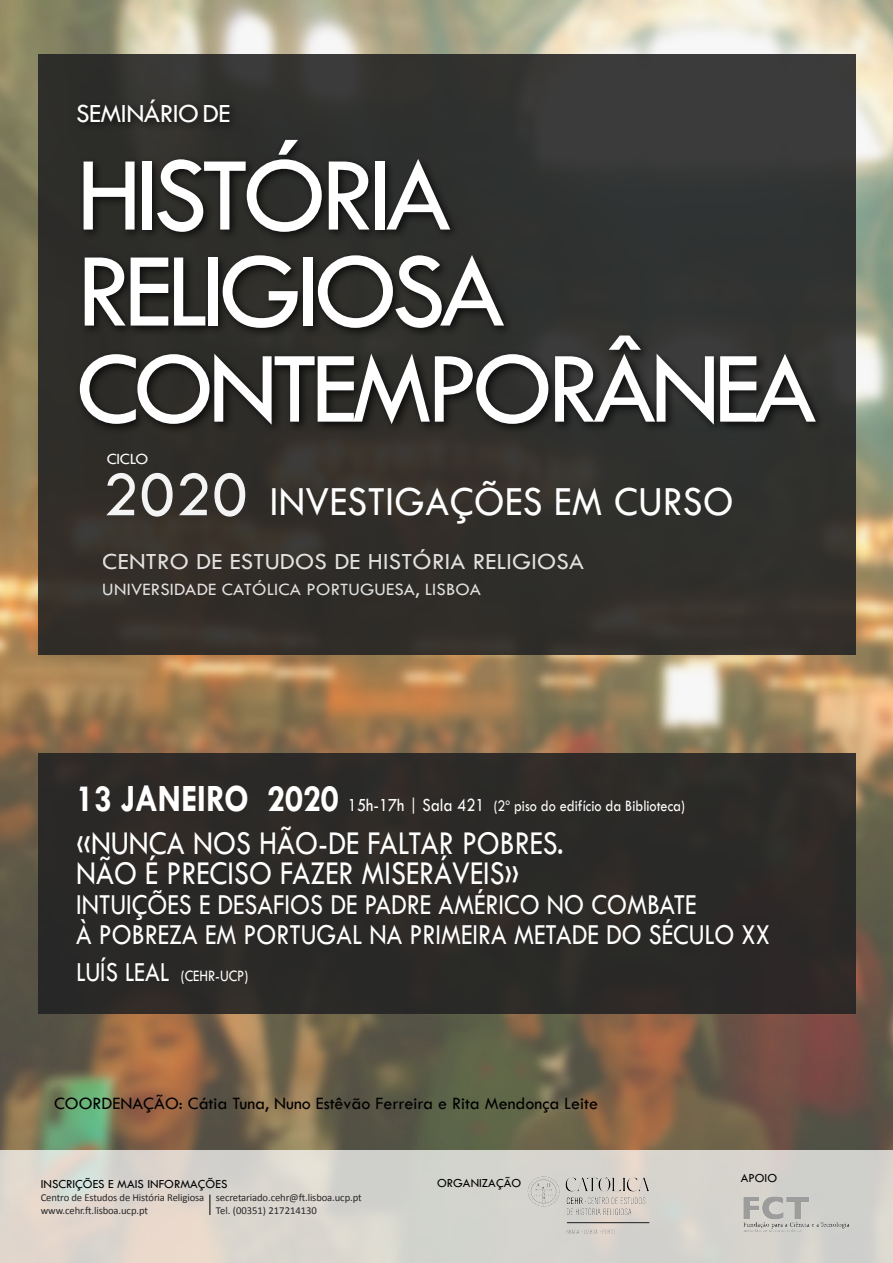
<style>
.page{position:relative;width:893px;height:1263px;background:#fff}
.page>*{position:absolute;margin:0;border:0;box-sizing:border-box;transform-origin:0 0}
.t1{font:109.35px/96px "Tw Cen";letter-spacing:-.06em;color:#fff}
.t2{font:105px "Tw Cen";letter-spacing:-.06em;color:#fff}
.t3{font:42.9px "Tw Cen";letter-spacing:.01em;color:#fff;scale:.92 1}
.t4{font:34.5px/30px "Tw Cen";color:#fff;scale:.86 1}
.t5{font:30px/30px "Tw Cen";color:#fff;scale:.86 1}
.t6{font:27.15px "Tw Cen";letter-spacing:-.02em;color:#fff}
.t7{font:24px "Tw Cen";letter-spacing:.01em;color:#fff;scale:1.04 1}
.t8{font:18px "Tw Cen";color:#000}
.t9{font:18px "Tw Cen";letter-spacing:.01em;color:#fff;scale:1.04 1}
.t10{font:16.5px "Tw Cen";color:#fff;scale:.86 1}
.t11{font:16.2px "Tw Cen";color:#fff;scale:1.04 1}
.t12{font:12.75px "Tw Cen";color:#000}
.t13{font:10.65px/12.8px "Calibri";letter-spacing:-.01em;color:#292829}
.s1{font-size:65.85px}
.s2{font-weight:700;font-size:39px}
.s3{font-size:19.2px}
.s4{font-size:28.5px}
</style>
<div class="page">
<img style="left:0;top:0;width:893px;height:1150px">
<svg style="left:0;top:1150px;width:893px;height:113px;fill:#d7d4cd"></svg>
<div style="left:38px;top:54px;width:818px;height:601px;background:linear-gradient(to right,#322f2a,#343432)"></div>
<div style="left:38px;top:753px;width:818px;height:260px;background:#2b2927"></div>
<img style="left:736px;top:1189px;width:116px;height:49px">
<img style="left:527px;top:1155px;width:144px;height:96px">
<svg style="left:210px;top:1194px;width:1px;height:21px"></svg>
<div style="left:73px;top:95px;width:167px;height:38px;background:#000;opacity:.75"></div>
<div style="left:75px;top:135px;width:751px;height:300px;background:#000;opacity:.75"></div>
<h3 class="t6" style="left:76px;top:97px;width:156px">SEMINÁRIO DE</h3>
<h1 class="t1" style="left:76px;top:147px;width:425px">HISTÓRIA<br>RELIGIOSA</h1>
<h2 class="t2" style="left:76px;top:325px;width:737px">CONTEMPORÂNEA</h2>
<h3 class="t11" style="left:107px;top:449px;width:42px">CICLO</h3>
<h3 class="t3" style="left:103px;top:476px;width:687px"><span class="s1">2020</span> INVESTIGAÇÕES EM CURSO</h3>
<h3 class="t7" style="left:103px;top:547px;width:464px">CENTRO DE ESTUDOS DE HISTÓRIA RELIGIOSA</h3>
<h3 class="t9" style="left:103px;top:579px;width:365px">UNIVERSIDADE CATÓLICA PORTUGUESA, LISBOA</h3>
<h3 class="t10" style="left:76px;top:796px;width:709px"><span class="s2">13 JANEIRO 2020</span> <span class="s3">15H-17H | SALA 421</span> (2º PISO DO EDIFÍCIO DA BIBLIOTECA)</h3>
<h3 class="t4" style="left:76px;top:828px;width:568px">«NUNCA NOS HÃO-DE FALTAR POBRES.<br>NÃO É PRECISO FAZER MISERÁVEIS»</h3>
<h3 class="t5" style="left:76px;top:889px;width:808px">INTUIÇÕES E DESAFIOS DE PADRE AMÉRICO NO COMBATE<br>À POBREZA EM PORTUGAL NA PRIMEIRA METADE DO SÉCULO XX</h3>
<h3 class="t10" style="left:76px;top:966px;width:202px"><span class="s4">LUÍS LEAL</span> (CEHR-UCP)</h3>
<h3 class="t8" style="left:54px;top:1092px;width:545px">COORDENAÇÃO: CÁTIA TUNA, NUNO ESTÊVÃO FERREIRA E RITA MENDONÇA LEITE</h3>
<p class="t12" style="left:41px;top:1176px;width:188px">INSCRIÇÕES E MAIS INFORMAÇÕES</p>
<p class="t13" style="left:41px;top:1191px;width:165px">Centro de Estudos de História Religiosa www.cehr.ft.lisboa.ucp.pt</p>
<p class="t13" style="left:216px;top:1191px;width:147px">secretariado.cehr@ft.lisboa.ucp.pt<br>Tel. (00351) 217214130</p>
<p class="t12" style="left:437px;top:1175px;width:86px">ORGANIZAÇÃO</p>
<p class="t12" style="left:741px;top:1170px;width:38px">APOIO</p>
</div>
